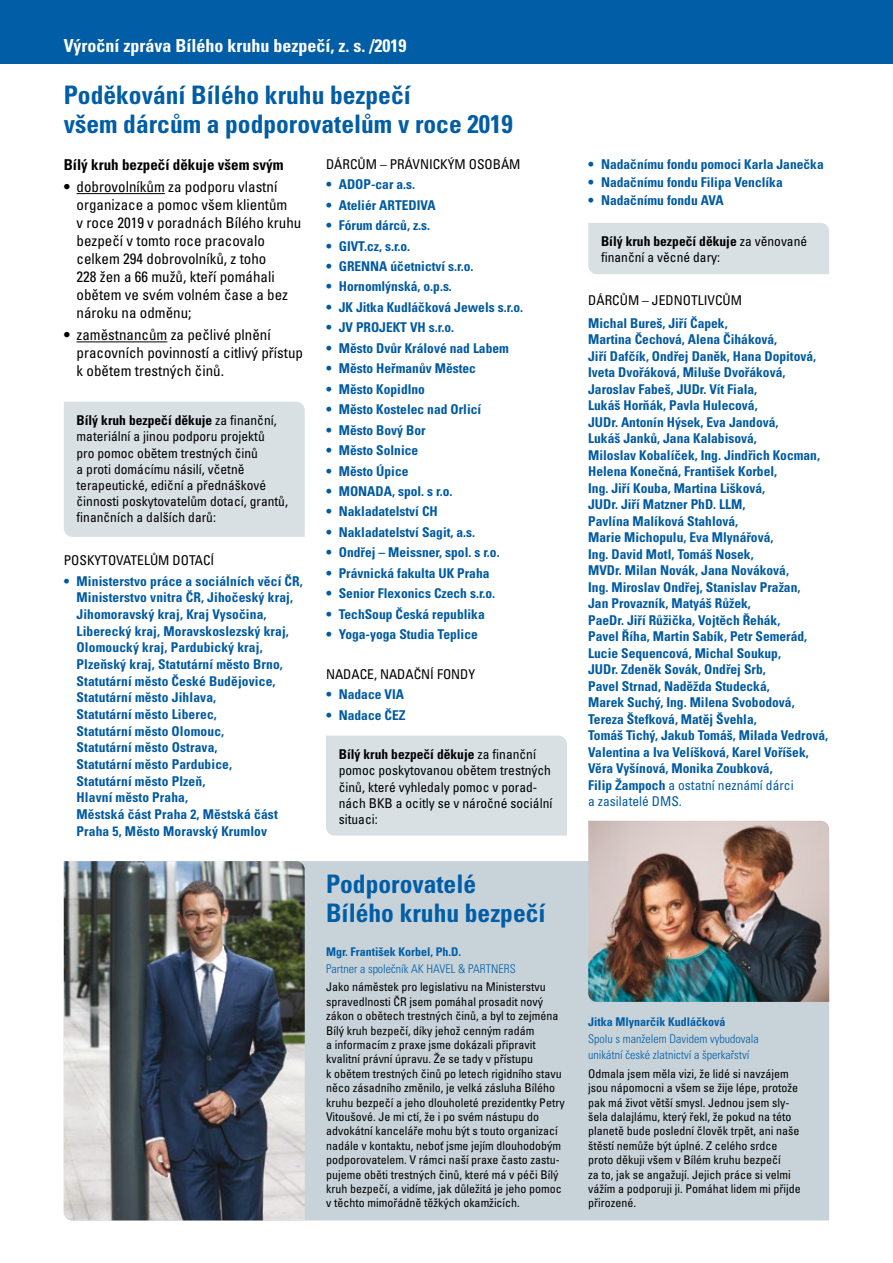
<style>
.page{position:relative;width:893px;height:1263px;background:#fff}
.page>*{position:absolute;margin:0;border:0;box-sizing:border-box;transform-origin:0 0}
.t1{font:700 condensed 25.5px/28.5px "Univers CE";color:#005da6}
.t2{font:700 condensed 18px "Univers CE";color:#fff}
.t3{font:condensed 15px/18px "Univers CE";color:#000}
.t4{font:700 condensed 15px "Univers CE";color:#000}
.t5{font:700 condensed 13.5px/16.5px "Univers CE";color:#005aa1}
.t6{font:condensed 13.5px/16.2px "Univers CE";color:#000}
.t7{font:condensed 12px/14.4px "Univers CE";color:#000}
.t8{font:300 condensed 12px/16.5px "Univers CE";color:#005da6}
.t9{font:700 condensed 12px "Univers CE";color:#005da6}
.s1{font-weight:700}
.s2{font-weight:400}
</style>
<div class="page">
<div style="left:588px;top:223px;width:241px;height:51px;background:#d8e0e4"></div>
<div style="left:0;top:0;width:893px;height:64px;background:#005da6"></div>
<div style="left:64px;top:402px;width:241px;height:135px;background:#d8e0e4"></div>
<div style="left:326px;top:736px;width:241px;height:100px;background:#d8e0e4"></div>
<div style="left:305px;top:861px;width:524px;height:359px;background:#c8d3d9"></div>
<img style="left:64px;top:861px;width:241px;height:359px">
<img style="left:588px;top:821px;width:241px;height:181px">
<hr style="left:77px;top:193px;width:88px;height:1px;background:#000">
<hr style="left:77px;top:341px;width:90px;height:1px;background:#000">
<h2 class="t2" style="left:64px;top:35px;width:344px">Výroční zpráva Bílého kruhu bezpečí, z. s. /2019</h2>
<h1 class="t1" style="left:64px;top:81px;width:450px">Poděkování Bílého kruhu bezpečí<br>všem dárcům a podporovatelům v roce 2019</h1>
<p class="t6" style="left:326px;top:156px;width:196px">DÁRCŮM – PRÁVNICKÝM OSOBÁM</p>
<p class="t5" style="left:326px;top:176px;width:91px">• ADOP-car a.s.</p>
<p class="t5" style="left:326px;top:197px;width:111px">• Ateliér ARTEDIVA</p>
<p class="t5" style="left:326px;top:217px;width:106px">• Fórum dárců, z.s.</p>
<p class="t5" style="left:326px;top:238px;width:86px">• GIVT.cz, s.r.o.</p>
<p class="t5" style="left:326px;top:258px;width:149px">• GRENNA účetnictví s.r.o.</p>
<p class="t5" style="left:326px;top:279px;width:127px">• Hornomlýnská, o.p.s.</p>
<p class="t5" style="left:326px;top:299px;width:199px">• JK Jitka Kudláčková Jewels s.r.o.</p>
<p class="t5" style="left:326px;top:320px;width:130px">• JV PROJEKT VH s.r.o.</p>
<p class="t5" style="left:326px;top:340px;width:184px">• Město Dvůr Králové nad Labem</p>
<p class="t5" style="left:326px;top:360px;width:151px">• Město Heřmanův Městec</p>
<p class="t5" style="left:326px;top:381px;width:101px">• Město Kopidlno</p>
<p class="t5" style="left:326px;top:401px;width:157px">• Město Kostelec nad Orlicí</p>
<p class="t5" style="left:326px;top:422px;width:101px">• Město Bový Bor</p>
<p class="t5" style="left:326px;top:442px;width:94px">• Město Solnice</p>
<p class="t5" style="left:326px;top:463px;width:84px">• Město Úpice</p>
<p class="t5" style="left:326px;top:483px;width:128px">• MONADA, spol. s r.o.</p>
<p class="t5" style="left:326px;top:504px;width:113px">• Nakladatelství CH</p>
<p class="t5" style="left:326px;top:524px;width:151px">• Nakladatelství Sagit, a.s.</p>
<p class="t5" style="left:326px;top:545px;width:175px">• Ondřej – Meissner, spol. s r.o.</p>
<p class="t5" style="left:326px;top:565px;width:165px">• Právnická fakulta UK Praha</p>
<p class="t5" style="left:326px;top:585px;width:171px">• Senior Flexonics Czech s.r.o.</p>
<p class="t5" style="left:326px;top:606px;width:160px">• TechSoup Česká republika</p>
<p class="t5" style="left:326px;top:626px;width:153px">• Yoga-yoga Studia Teplice</p>
<p class="t6" style="left:326px;top:666px;width:151px">NADACE, NADAČNÍ FONDY</p>
<p class="t5" style="left:326px;top:686px;width:80px">• Nadace VIA</p>
<p class="t5" style="left:326px;top:707px;width:81px">• Nadace ČEZ</p>
<p class="t6" style="left:339px;top:747px;width:215px"><span class="s1">Bílý kruh bezpečí děkuje</span> za finanční pomoc poskytovanou obětem trestných činů, které vyhledaly pomoc v porad&shy;nách BKB a ocitly se v náročné sociální situaci:</p>
<p class="t4" style="left:64px;top:156px;width:221px">Bílý kruh bezpečí děkuje všem svým</p>
<p class="t3" style="left:77px;top:178px;width:226px;text-indent:-13px"><span class="s1">•</span> dobrovolníkům za podporu vlastní organizace a pomoc všem klientům<br>v roce 2019 v poradnách Bílého kruhu bezpečí v tomto roce pracovalo celkem 294 dobrovolníků, z toho<br>228 žen a 66 mužů, kteří pomáhali obětem ve svém volném čase a bez nároku na odměnu;</p>
<p class="t3" style="left:77px;top:326px;width:228px;text-indent:-13px"><span class="s1">•</span> zaměstnancům za pečlivé plnění pracovních povinností a citlivý přístup k obětem trestných činů.</p>
<p class="t6" style="left:77px;top:413px;width:213px"><span class="s1">Bílý kruh bezpečí děkuje</span> za finanční, materiální a jinou podporu projektů<br>pro pomoc obětem trestných činů<br>a proti domácímu násilí, včetně terapeutické, ediční a přednáškové činnosti poskytovatelům dotací, grantů, finančních a dalších darů:</p>
<p class="t6" style="left:64px;top:552px;width:152px">POSKYTOVATELŮM DOTACÍ</p>
<p class="t5" style="left:77px;top:573px;width:228px;text-indent:-13px">• Ministerstvo práce a sociálních věcí ČR,<br>Ministerstvo vnitra ČR, Jihočeský kraj,<br>Jihomoravský kraj, Kraj Vysočina,<br>Liberecký kraj, Moravskoslezský kraj,<br>Olomoucký kraj, Pardubický kraj,<br>Plzeňský kraj, Statutární město Brno,<br>Statutární město České Budějovice,<br>Statutární město Jihlava,<br>Statutární město Liberec,<br>Statutární město Olomouc,<br>Statutární město Ostrava,<br>Statutární město Pardubice,<br>Statutární město Plzeň,<br>Hlavní město Praha,<br>Městská část Praha 2, Městská část<br>Praha 5, Město Moravský Krumlov</p>
<h1 class="t1" style="left:326px;top:871px;width:221px">Podporovatelé<br>Bílého kruhu bezpečí</h1>
<p class="t9" style="left:326px;top:945px;width:137px">Mgr. František Korbel, Ph.D.</p>
<p class="t8" style="left:326px;top:960px;width:191px">Partner a společník AK HAVEL &amp; PARTNERS</p>
<p class="t7" style="left:326px;top:980px;width:240px">Jako náměstek pro legislativu na Ministerstvu spravedlnosti ČR jsem pomáhal prosadit nový zákon o obětech trestných činů, a byl to zejména Bílý kruh bezpečí, díky jehož cenným radám<br>a informacím z praxe jsme dokázali připravit kvalitní právní úpravu. Že se tady v přístupu<br>k obětem trestných činů po letech rigidního stavu něco zásadního změnilo, je velká zásluha Bílého kruhu bezpečí a jeho dlouholeté prezidentky Petry Vitoušové. Je mi ctí, že i po svém nástupu do advokátní kanceláře mohu být s touto organizací nadále v kontaktu, neboť jsme jejím dlouhodobým podporovatelem. V rámci naší praxe často zastu&shy;pujeme oběti trestných činů, které má v péči Bílý kruh bezpečí, a vidíme, jak důležitá je jeho pomoc v těchto mimořádně těžkých okamžicích.</p>
<p class="t5" style="left:588px;top:156px;width:237px">• Nadačnímu fondu pomoci Karla Janečka</p>
<p class="t5" style="left:588px;top:174px;width:196px">• Nadačnímu fondu Filipa Venclíka</p>
<p class="t5" style="left:588px;top:193px;width:137px">• Nadačnímu fondu AVA</p>
<p class="t6" style="left:601px;top:233px;width:208px"><span class="s1">Bílý kruh bezpečí děkuje</span> za věnované finanční a věcné dary:</p>
<p class="t6" style="left:588px;top:293px;width:155px">DÁRCŮM – JEDNOTLIVCŮM</p>
<p class="t5" style="left:588px;top:315px;width:242px">Michal Bureš, Jiří Čapek,<br>Martina Čechová, Alena Čiháková,<br>Jiří Dafčík, Ondřej Daněk, Hana Dopitová, Iveta Dvořáková, Miluše Dvořáková, Jaroslav Fabeš, JUDr. Vít Fiala,<br>Lukáš Horňák, Pavla Hulecová,<br>JUDr. Antonín Hýsek, Eva Jandová,<br>Lukáš Janků, Jana Kalabisová,<br>Miloslav Kobalíček, Ing. Jindřich Kocman, Helena Konečná, František Korbel,<br>Ing. Jiří Kouba, Martina Lišková,<br>JUDr. Jiří Matzner PhD. LLM,<br>Pavlína Malíková Stahlová,<br>Marie Michopulu, Eva Mlynářová,<br>Ing. David Motl, Tomáš Nosek,<br>MVDr. Milan Novák, Jana Nováková,<br>Ing. Miroslav Ondřej, Stanislav Pražan,<br>Jan Provazník, Matyáš Růžek,<br>PaeDr. Jiří Růžička, Vojtěch Řehák,<br>Pavel Říha, Martin Sabík, Petr Semerád, Lucie Sequencová, Michal Soukup,<br>JUDr. Zdeněk Sovák, Ondřej Srb,<br>Pavel Strnad, Naděžda Studecká,<br>Marek Suchý, Ing. Milena Svobodová, Tereza Štefková, Matěj Švehla,<br>Tomáš Tichý, Jakub Tomáš, Milada Vedrová, Valentina a Iva Velíšková, Karel Voříšek, Věra Vyšínová, Monika Zoubková,<br>Filip Žampoch <span class="s2">a ostatní neznámí dárci<br>a zasilatelé DMS.</span></p>
<p class="t9" style="left:588px;top:1015px;width:139px">Jitka Mlynarčík Kudláčková</p>
<p class="t8" style="left:588px;top:1030px;width:172px">Spolu s manželem Davidem vybudovala unikátní české zlatnictví a šperkařství</p>
<p class="t7" style="left:588px;top:1067px;width:214px">Odmala jsem měla vizi, že lidé si navzájem jsou nápomocni a všem se žije lépe, protože pak má život větší smysl. Jednou jsem sly&shy;šela dalajlámu, který řekl, že pokud na této planetě bude poslední člověk trpět, ani naše štěstí nemůže být úplné. Z celého srdce proto děkuji všem v Bílém kruhu bezpečí<br>za to, jak se angažují. Jejich práce si velmi vážím a podporuji ji. Pomáhat lidem mi přijde přirozené.</p>
</div>
